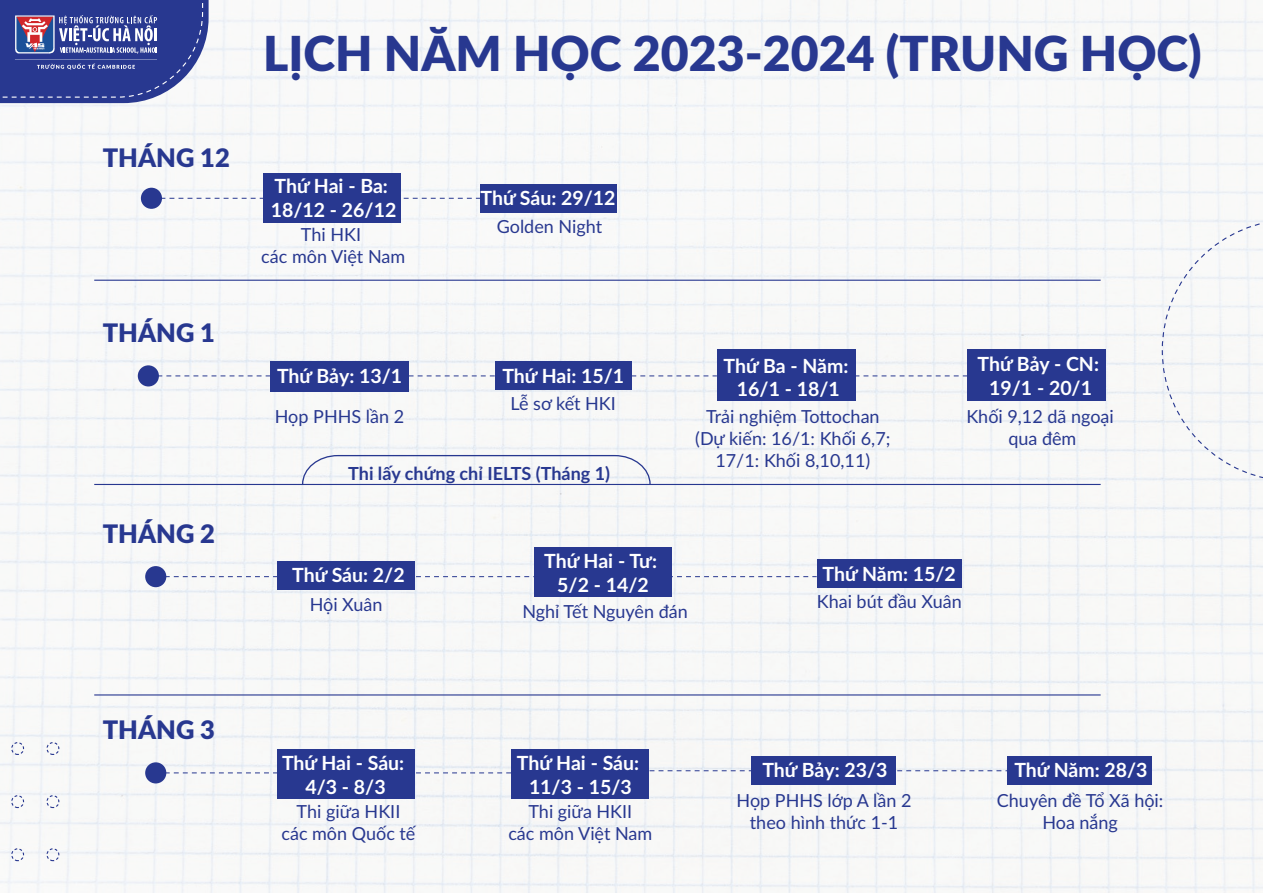
<style>
.page{position:relative;width:1263px;height:893px;background:#fff}
.page>*{position:absolute;margin:0;border:0;box-sizing:border-box;transform-origin:0 0}
.t1{font:900 48.3px "Lato";color:#283890}
.t2{font:900 25.5px "Lato";color:#283890}
.t3{font:700 19.5px/23.4px "Lato";color:#fff;text-align:center}
.t4{font:18px/21.6px "Lato";color:#283890;text-align:center}
.t5{font:700 18px "Lato";color:#283890}
</style>
<div class="page">
<img style="left:0;top:0;width:1263px;height:893px">
<svg style="left:401px;top:198px;width:79px;height:1px"></svg>
<div style="left:480px;top:184px;width:136px;height:29px;background:#283890"></div>
<div style="left:141px;top:188px;width:21px;height:21px;background:#283890;border-radius:50%"></div>
<svg style="left:162px;top:198px;width:101px;height:1px"></svg>
<svg style="left:159px;top:376px;width:111px;height:1px"></svg>
<svg style="left:409px;top:376px;width:86px;height:1px"></svg>
<svg style="left:631px;top:376px;width:86px;height:1px"></svg>
<svg style="left:856px;top:376px;width:112px;height:1px"></svg>
<div style="left:270px;top:361px;width:139px;height:31px;background:#283890"></div>
<div style="left:717px;top:350px;width:139px;height:51px;background:#283890"></div>
<div style="left:968px;top:350px;width:138px;height:51px;background:#283890"></div>
<div style="left:495px;top:361px;width:136px;height:29px;background:#283890"></div>
<div style="left:138px;top:365px;width:21px;height:21px;background:#283890;border-radius:50%"></div>
<svg style="left:166px;top:576px;width:111px;height:1px"></svg>
<svg style="left:414px;top:576px;width:120px;height:1px"></svg>
<svg style="left:672px;top:576px;width:145px;height:1px"></svg>
<div style="left:277px;top:561px;width:137px;height:29px;background:#283890"></div>
<div style="left:534px;top:547px;width:138px;height:49px;background:#283890"></div>
<div style="left:817px;top:559px;width:144px;height:29px;background:#283890"></div>
<div style="left:145px;top:566px;width:21px;height:21px;background:#283890;border-radius:50%"></div>
<svg style="left:166px;top:772px;width:111px;height:1px"></svg>
<svg style="left:414px;top:772px;width:97px;height:1px"></svg>
<svg style="left:649px;top:770px;width:103px;height:1px"></svg>
<svg style="left:896px;top:770px;width:112px;height:1px"></svg>
<div style="left:145px;top:762px;width:21px;height:21px;background:#283890;border-radius:50%"></div>
<div style="left:752px;top:756px;width:144px;height:29px;background:#283890"></div>
<div style="left:277px;top:749px;width:137px;height:49px;background:#283890"></div>
<div style="left:511px;top:749px;width:138px;height:49px;background:#283890"></div>
<div style="left:1008px;top:756px;width:144px;height:29px;background:#283890"></div>
<hr style="left:94px;top:280px;width:1007px;height:1px;background:#283890">
<hr style="left:94px;top:484px;width:1007px;height:1px;background:#283890">
<hr style="left:94px;top:694px;width:1007px;height:1px;background:#283890">
<div style="left:263px;top:173px;width:138px;height:50px;background:#283890"></div>
<svg style="left:301px;top:454px;width:350px;height:32px"></svg>
<svg style="left:1162px;top:219px;width:101px;height:263px"></svg>
<div style="left:46px;top:742px;width:13px;height:13px;border:1px dashed #283890;border-radius:50%"></div>
<div style="left:46px;top:795px;width:13px;height:13px;border:1px dashed #283890;border-radius:50%"></div>
<div style="left:46px;top:848px;width:13px;height:13px;border:1px dashed #283890;border-radius:50%"></div>
<div style="left:11px;top:742px;width:13px;height:13px;border:1px dashed #283890;border-radius:50%"></div>
<div style="left:11px;top:795px;width:13px;height:13px;border:1px dashed #283890;border-radius:50%"></div>
<div style="left:11px;top:848px;width:13px;height:13px;border:1px dashed #283890;border-radius:50%"></div>
<svg style="left:0;top:0;width:209px;height:103px;background:#4e59a0"></svg>
<h2 class="t2" style="left:103px;top:138px;width:129px">THÁNG 12</h2>
<h2 class="t2" style="left:103px;top:314px;width:114px">THÁNG 1</h2>
<h2 class="t2" style="left:103px;top:514px;width:114px">THÁNG 2</h2>
<h1 class="t1" style="left:263px;top:17px;width:940px">LỊCH NĂM HỌC 2023-2024 (TRUNG HỌC)</h1>
<p class="t3" style="left:271px;top:174px;width:127px;text-align:left">Thứ Hai - Ba:<br>18/12 - 26/12</p>
<p class="t4" style="left:261px;top:223px;width:145px">Thi HKI<br>các môn Việt Nam</p>
<p class="t3" style="left:480px;top:186px;width:136px">Thứ Sáu: 29/12</p>
<p class="t4" style="left:497px;top:215px;width:107px">Golden Night</p>
<p class="t3" style="left:277px;top:363px;width:127px">Thứ Bảy: 13/1</p>
<p class="t4" style="left:275px;top:405px;width:131px">Họp PHHS lần 2</p>
<p class="t3" style="left:502px;top:363px;width:123px">Thứ Hai: 15/1</p>
<p class="t4" style="left:510px;top:392px;width:107px">Lễ sơ kết HKI</p>
<p class="t5" style="left:348px;top:460px;width:263px">Thi lấy chứng chỉ IELTS (Tháng 1)</p>
<p class="t3" style="left:723px;top:353px;width:126px">Thứ Ba - Năm:<br>16/1 - 18/1</p>
<p class="t4" style="left:695px;top:405px;width:197px">Trải nghiệm Tottochan (Dự kiến: 16/1: Khối 6,7;<br>17/1: Khối 8,10,11)</p>
<p class="t3" style="left:977px;top:351px;width:123px">Thứ Bảy - CN:<br>19/1 - 20/1</p>
<p class="t4" style="left:966px;top:405px;width:149px">Khối 9,12 dã ngoại qua đêm</p>
<p class="t3" style="left:292px;top:563px;width:114px">Thứ Sáu: 2/2</p>
<p class="t4" style="left:310px;top:593px;width:74px">Hội Xuân</p>
<p class="t3" style="left:544px;top:549px;width:114px">Thứ Hai - Tư:<br>5/2 - 14/2</p>
<p class="t4" style="left:522px;top:600px;width:167px">Nghỉ Tết Nguyên đán</p>
<p class="t3" style="left:823px;top:561px;width:135px">Thứ Năm: 15/2</p>
<p class="t4" style="left:817px;top:590px;width:146px">Khai bút đầu Xuân</p>
<h2 class="t2" style="left:103px;top:711px;width:114px">THÁNG 3</h2>
<p class="t3" style="left:282px;top:751px;width:124px">Thứ Hai - Sáu:<br>4/3 - 8/3</p>
<p class="t4" style="left:281px;top:800px;width:135px">Thi giữa HKII các môn Quốc tế</p>
<p class="t3" style="left:517px;top:751px;width:124px">Thứ Hai - Sáu:<br>11/3 - 15/3</p>
<p class="t4" style="left:508px;top:800px;width:145px">Thi giữa HKII<br>các môn Việt Nam</p>
<p class="t3" style="left:762px;top:758px;width:127px">Thứ Bảy: 23/3</p>
<p class="t4" style="left:736px;top:789px;width:176px">Họp PHHS lớp A lần 2 theo hình thức 1-1</p>
<p class="t3" style="left:1014px;top:758px;width:135px">Thứ Năm: 28/3</p>
<p class="t4" style="left:997px;top:789px;width:168px">Chuyên đề Tổ Xã hội:<br>Hoa nắng</p>
</div>
